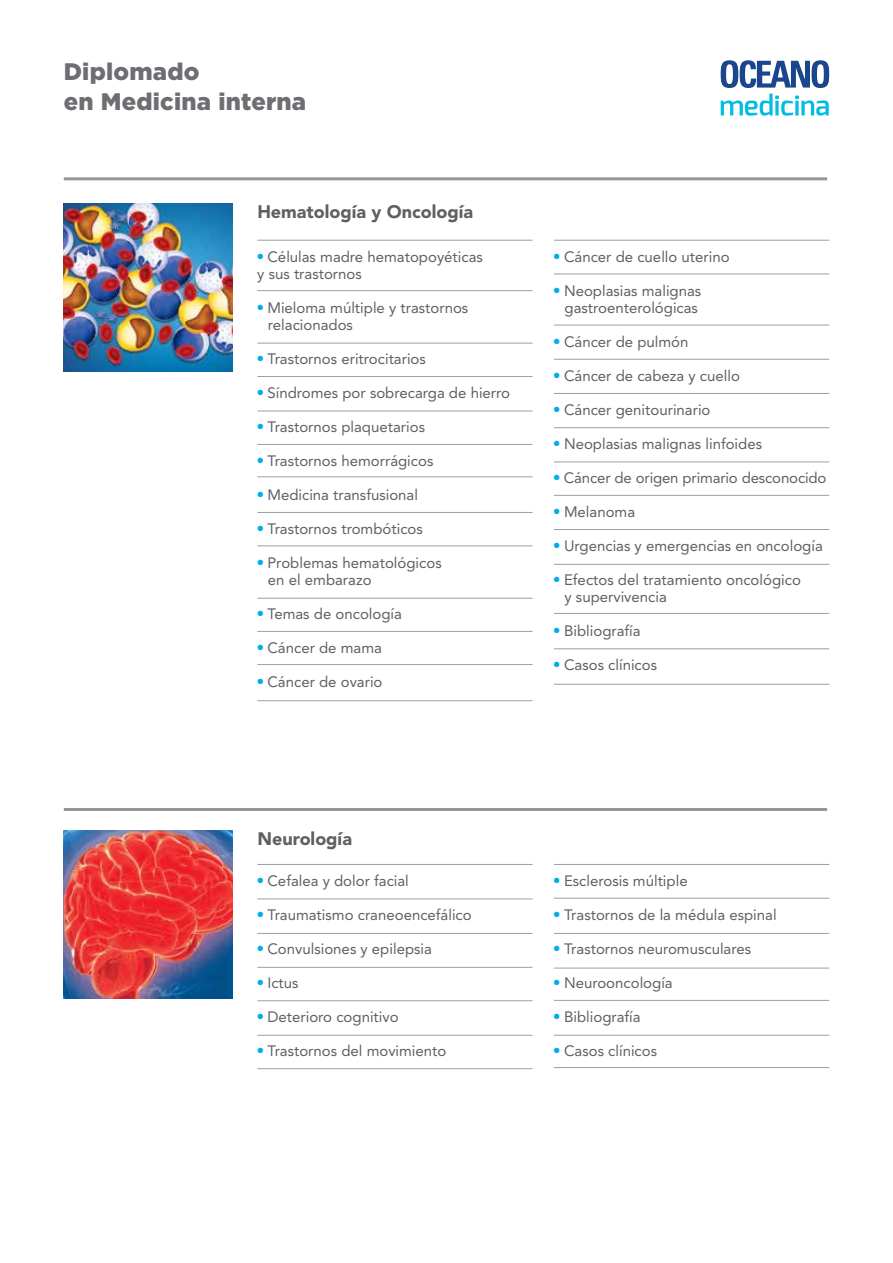
<style>
.page{position:relative;width:893px;height:1263px;background:#fff}
.page>*{position:absolute;margin:0;border:0;box-sizing:border-box;transform-origin:0 0}
.t1{font:900 23.85px/30px "Gotham";letter-spacing:.01em;color:#6d6e71}
.t2{font:900 18px "Avenir";color:#5f6062}
.t3{font:15px/17px "Avenir";color:#5f6062}
</style>
<div class="page">
<hr style="left:64px;top:808px;width:763px;height:3px;background:#939598">
<hr style="left:257px;top:864px;width:276px;height:1px;background:#9d9fa2">
<hr style="left:554px;top:864px;width:275px;height:1px;background:#9d9fa2">
<hr style="left:257px;top:898px;width:276px;height:1px;background:#9d9fa2">
<hr style="left:554px;top:898px;width:275px;height:1px;background:#9d9fa2">
<hr style="left:257px;top:967px;width:276px;height:1px;background:#9d9fa2">
<hr style="left:554px;top:968px;width:275px;height:1px;background:#9d9fa2">
<hr style="left:554px;top:1035px;width:275px;height:1px;background:#9d9fa2">
<hr style="left:257px;top:933px;width:276px;height:1px;background:#9d9fa2">
<hr style="left:554px;top:933px;width:275px;height:1px;background:#9d9fa2">
<hr style="left:257px;top:1035px;width:276px;height:1px;background:#9d9fa2">
<hr style="left:257px;top:1068px;width:276px;height:1px;background:#9d9fa2">
<hr style="left:257px;top:1000px;width:276px;height:1px;background:#9d9fa2">
<hr style="left:554px;top:1000px;width:275px;height:1px;background:#9d9fa2">
<hr style="left:554px;top:1067px;width:275px;height:1px;background:#9d9fa2">
<img style="left:64px;top:831px;width:169px;height:168px">
<hr style="left:64px;top:177px;width:763px;height:3px;background:#939598">
<hr style="left:257px;top:240px;width:276px;height:1px;background:#9d9fa2">
<hr style="left:554px;top:240px;width:275px;height:1px;background:#9d9fa2">
<hr style="left:257px;top:290px;width:276px;height:1px;background:#9d9fa2">
<hr style="left:554px;top:274px;width:275px;height:1px;background:#9d9fa2">
<hr style="left:257px;top:343px;width:276px;height:1px;background:#9d9fa2">
<hr style="left:554px;top:359px;width:275px;height:1px;background:#9d9fa2">
<hr style="left:554px;top:427px;width:275px;height:1px;background:#9d9fa2">
<hr style="left:554px;top:495px;width:275px;height:1px;background:#9d9fa2">
<hr style="left:554px;top:564px;width:275px;height:1px;background:#9d9fa2">
<hr style="left:257px;top:476px;width:276px;height:1px;background:#9d9fa2">
<hr style="left:257px;top:512px;width:276px;height:1px;background:#9d9fa2">
<hr style="left:257px;top:545px;width:276px;height:1px;background:#9d9fa2">
<hr style="left:257px;top:598px;width:276px;height:1px;background:#9d9fa2">
<hr style="left:257px;top:631px;width:276px;height:1px;background:#9d9fa2">
<hr style="left:257px;top:664px;width:276px;height:1px;background:#9d9fa2">
<hr style="left:257px;top:700px;width:276px;height:1px;background:#9d9fa2">
<hr style="left:554px;top:325px;width:275px;height:1px;background:#9d9fa2">
<hr style="left:257px;top:411px;width:276px;height:1px;background:#9d9fa2">
<hr style="left:257px;top:444px;width:276px;height:1px;background:#9d9fa2">
<hr style="left:257px;top:376px;width:276px;height:1px;background:#9d9fa2">
<hr style="left:554px;top:393px;width:275px;height:1px;background:#9d9fa2">
<hr style="left:554px;top:461px;width:275px;height:1px;background:#9d9fa2">
<hr style="left:554px;top:529px;width:275px;height:1px;background:#9d9fa2">
<hr style="left:554px;top:613px;width:275px;height:1px;background:#9d9fa2">
<hr style="left:554px;top:648px;width:275px;height:1px;background:#9d9fa2">
<hr style="left:554px;top:684px;width:275px;height:1px;background:#9d9fa2">
<img style="left:64px;top:203px;width:169px;height:168px">
<svg style="left:721px;top:94px;width:108px;height:22px"></svg>
<svg style="left:721px;top:60px;width:108px;height:28px"></svg>
<h1 class="t1" style="left:64px;top:56px;width:244px">Diplomado<br>en Medicina interna</h1>
<p class="t2" style="left:257px;top:200px;width:217px">Hematología y Oncología</p>
<p class="t3" style="left:257px;top:248px;width:227px"><sup>●</sup> Células madre hematopoyéticas y sus trastornos</p>
<p class="t3" style="left:268px;top:299px;width:202px;text-indent:-11px"><sup>●</sup> Mieloma múltiple y trastornos relacionados</p>
<p class="t3" style="left:257px;top:350px;width:170px"><sup>●</sup> Trastornos eritrocitarios</p>
<p class="t3" style="left:257px;top:384px;width:254px"><sup>●</sup> Síndromes por sobrecarga de hierro</p>
<p class="t3" style="left:257px;top:418px;width:169px"><sup>●</sup> Trastornos plaquetarios</p>
<p class="t3" style="left:257px;top:452px;width:178px"><sup>●</sup> Trastornos hemorrágicos</p>
<p class="t3" style="left:257px;top:486px;width:162px"><sup>●</sup> Medicina transfusional</p>
<p class="t3" style="left:257px;top:520px;width:167px"><sup>●</sup> Trastornos trombóticos</p>
<p class="t3" style="left:268px;top:554px;width:175px;text-indent:-11px"><sup>●</sup> Problemas hematológicos en el embarazo</p>
<p class="t3" style="left:257px;top:605px;width:146px"><sup>●</sup> Temas de oncología</p>
<p class="t3" style="left:257px;top:639px;width:126px"><sup>●</sup> Cáncer de mama</p>
<p class="t3" style="left:257px;top:673px;width:127px"><sup>●</sup> Cáncer de ovario</p>
<p class="t3" style="left:554px;top:248px;width:177px"><sup>●</sup> Cáncer de cuello uterino</p>
<p class="t3" style="left:554px;top:282px;width:149px;text-align:center"><sup>●</sup> Neoplasias malignas gastroenterológicas</p>
<p class="t3" style="left:554px;top:333px;width:136px"><sup>●</sup> Cáncer de pulmón</p>
<p class="t3" style="left:554px;top:367px;width:188px"><sup>●</sup> Cáncer de cabeza y cuello</p>
<p class="t3" style="left:554px;top:401px;width:158px"><sup>●</sup> Cáncer genitourinario</p>
<p class="t3" style="left:554px;top:435px;width:210px"><sup>●</sup> Neoplasias malignas linfoides</p>
<p class="t3" style="left:554px;top:469px;width:274px"><sup>●</sup> Cáncer de origen primario desconocido</p>
<p class="t3" style="left:554px;top:503px;width:83px"><sup>●</sup> Melanoma</p>
<p class="t3" style="left:554px;top:537px;width:270px"><sup>●</sup> Urgencias y emergencias en oncología</p>
<p class="t3" style="left:565px;top:571px;width:238px;text-indent:-11px"><sup>●</sup> Efectos del tratamiento oncológico y supervivencia</p>
<p class="t3" style="left:554px;top:622px;width:88px"><sup>●</sup> Bibliografía</p>
<p class="t3" style="left:554px;top:656px;width:105px"><sup>●</sup> Casos clínicos</p>
<p class="t2" style="left:257px;top:828px;width:96px">Neurología</p>
<p class="t3" style="left:257px;top:872px;width:153px"><sup>●</sup> Cefalea y dolor facial</p>
<p class="t3" style="left:257px;top:906px;width:216px"><sup>●</sup> Traumatismo craneoencefálico</p>
<p class="t3" style="left:257px;top:940px;width:176px"><sup>●</sup> Convulsiones y epilepsia</p>
<p class="t3" style="left:257px;top:974px;width:43px"><sup>●</sup> Ictus</p>
<p class="t3" style="left:257px;top:1008px;width:143px"><sup>●</sup> Deterioro cognitivo</p>
<p class="t3" style="left:257px;top:1042px;width:191px"><sup>●</sup> Trastornos del movimiento</p>
<p class="t3" style="left:554px;top:872px;width:135px"><sup>●</sup> Esclerosis múltiple</p>
<p class="t3" style="left:554px;top:906px;width:224px"><sup>●</sup> Trastornos de la médula espinal</p>
<p class="t3" style="left:554px;top:940px;width:199px"><sup>●</sup> Trastornos neuromusculares</p>
<p class="t3" style="left:554px;top:974px;width:120px"><sup>●</sup> Neurooncología</p>
<p class="t3" style="left:554px;top:1008px;width:88px"><sup>●</sup> Bibliografía</p>
<p class="t3" style="left:554px;top:1042px;width:105px"><sup>●</sup> Casos clínicos</p>
</div>
